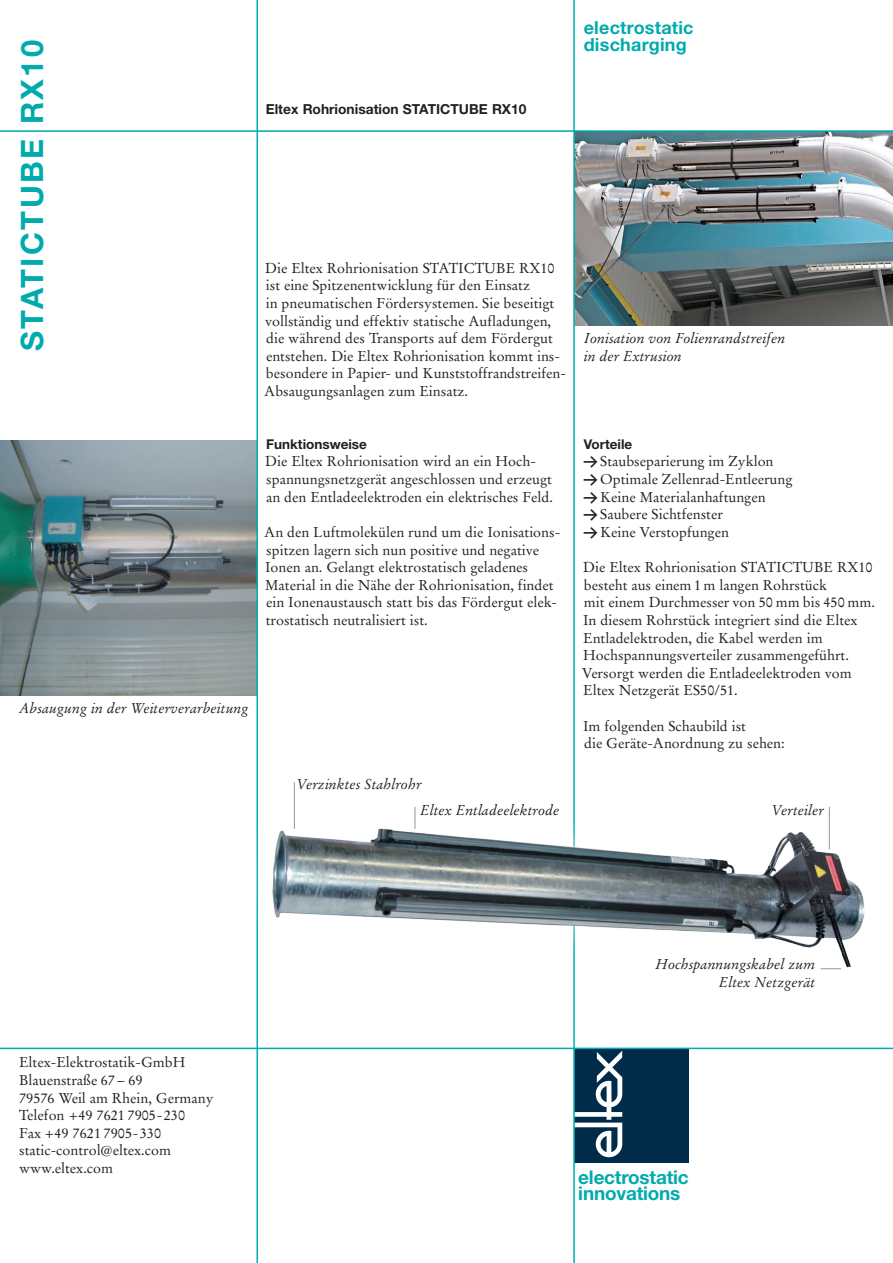
<style>
.page{position:relative;width:893px;height:1263px;background:#fff}
.page>*{position:absolute;margin:0;border:0;box-sizing:border-box;transform-origin:0 0}
.t1{font:700 30.9px "Helvetica Neue";letter-spacing:.08em;color:#00aaad}
.t2{font:700 18.9px/16.5px "Helvetica Neue";letter-spacing:-.01em;color:#00aaad}
.t3{font:700 18px/16.5px "Helvetica Neue";letter-spacing:.01em;color:#00aaad}
.t4{font:14.25px/17.5px "Stempel Garamond";color:#231f20}
.t5{font:italic 14.25px/17.5px "Stempel Garamond";color:#231f20}
.t6{font:700 13.8px "Helvetica Neue";color:#231f20}
.t7{font:700 13.5px "Helvetica Neue";color:#231f20}
.s1{font-family:"The Sans Bold Expert"}
</style>
<div class="page">
<img style="left:0;top:440px;width:256px;height:255px">
<img style="left:575px;top:132px;width:318px;height:194px">
<svg style="left:575px;top:1150px;width:114px;height:12px"></svg>
<hr style="left:573px;top:0;width:2px;height:1263px;background:#00aaad">
<hr style="left:256px;top:0;width:2px;height:1263px;background:#00aaad">
<hr style="left:0;top:1048px;width:893px;height:1px;background:#00aaad">
<hr style="left:0;top:130px;width:893px;height:2px;background:#00aaad">
<div style="left:239px;top:796px;width:654px;height:354px;background:#fff;opacity:.75"></div>
<img style="left:247px;top:769px;width:627px;height:279px">
<hr style="left:294px;top:782px;width:1px;height:47px;background:#939598">
<svg style="left:415px;top:807px;width:1px;height:22px"></svg>
<hr style="left:829px;top:807px;width:1px;height:42px;background:#939598">
<svg style="left:821px;top:968px;width:20px;height:1px"></svg>
<h1 class="t1" style="left:13px;top:351px;width:313px;rotate:-90deg">staticTUBE RX10</h1>
<p class="t6" style="left:266px;top:101px;width:146px">Eltex Rohrionisation static</p>
<p class="t6" style="left:450px;top:101px;width:78px">TUBE RX10</p>
<p class="t4" style="left:264px;top:259px;width:303px">Die Eltex Rohrionisation STATICTUBE RX10 ist eine Spitzenentwicklung für den Einsatz<br>in pneumatischen Fördersystemen. Sie beseitigt vollständig und effektiv statische Aufladungen, die während des Transports auf dem Fördergut entstehen. Die Eltex Rohrionisation kommt ins&shy;besondere in Papier- und Kunststoffrandstreifen-Absaugungsanlagen zum Einsatz.</p>
<p class="t7" style="left:266px;top:436px;width:102px">Funktionsweise</p>
<p class="t4" style="left:265px;top:453px;width:289px">Die Eltex Rohrionisation wird an ein Hoch&shy;spannungsnetzgerät angeschlossen und erzeugt an den Entladeelektroden ein elektrisches Feld.</p>
<p class="t4" style="left:264px;top:523px;width:297px">An den Luftmolekülen rund um die Ionisations&shy;spitzen lagern sich nun positive und negative Ionen an. Gelangt elektrostatisch geladenes Material in die Nähe der Rohrionisation, findet ein Ionenaustausch statt bis das Fördergut elek&shy;trostatisch neutralisiert ist.</p>
<p class="t5" style="left:19px;top:699px;width:231px">Absaugung in der Weiterverarbeitung</p>
<p class="t5" style="left:420px;top:770px;width:141px;line-height:26.4px;text-indent:-124px">Verzinktes Stahlrohr<br>Eltex Entladeelektrode</p>
<p class="t3" style="left:584px;top:19px;width:111px">electrostatic discharging</p>
<p class="t5" style="left:584px;top:329px;width:203px">Ionisation von Folienrandstreifen in der Extrusion</p>
<p class="t7" style="left:584px;top:436px;width:50px">Vorteile</p>
<p class="t4" style="left:584px;top:453px;width:210px"><span class="s1">Y</span> Staubseparierung im Zyklon<br><span class="s1">Y</span> Optimale Zellenrad-Entleerung<br><span class="s1">Y</span> Keine Materialanhaftungen<br><span class="s1">Y</span> Saubere Sichtfenster<br><span class="s1">Y</span> Keine Verstopfungen</p>
<p class="t4" style="left:582px;top:558px;width:294px">Die Eltex Rohrionisation STATICTUBE RX10 besteht aus einem 1 m langen Rohrstück<br>mit einem Durchmesser von 50 mm bis 450 mm.<br>In diesem Rohrstück integriert sind die Eltex Entladelektroden, die Kabel werden im Hochspannungsverteiler zusammengeführt.<br>Versorgt werden die Entladeelektroden vom Eltex Netzgerät ES50/51.</p>
<p class="t4" style="left:583px;top:717px;width:203px">Im folgenden Schaubild ist<br>die Geräte-Anordnung zu sehen:</p>
<p class="t5" style="left:772px;top:801px;width:54px">Verteiler</p>
<p class="t4" style="left:19px;top:1054px;width:196px">Eltex-Elektrostatik-GmbH<br>Blauenstraße 67 – 69<br>79576 Weil am Rhein, Germany<br>Telefon +49 7621 7905-230<br>Fax +49 7621 7905-330 static-control@eltex.com www.eltex.com</p>
<p class="t5" style="left:655px;top:955px;width:161px;text-align:right">Hochspannungskabel zum<br>Eltex Netzgerät</p>
<h2 class="t2" style="left:578px;top:1168px;width:112px">electrostatic innovations</h2>
</div>
